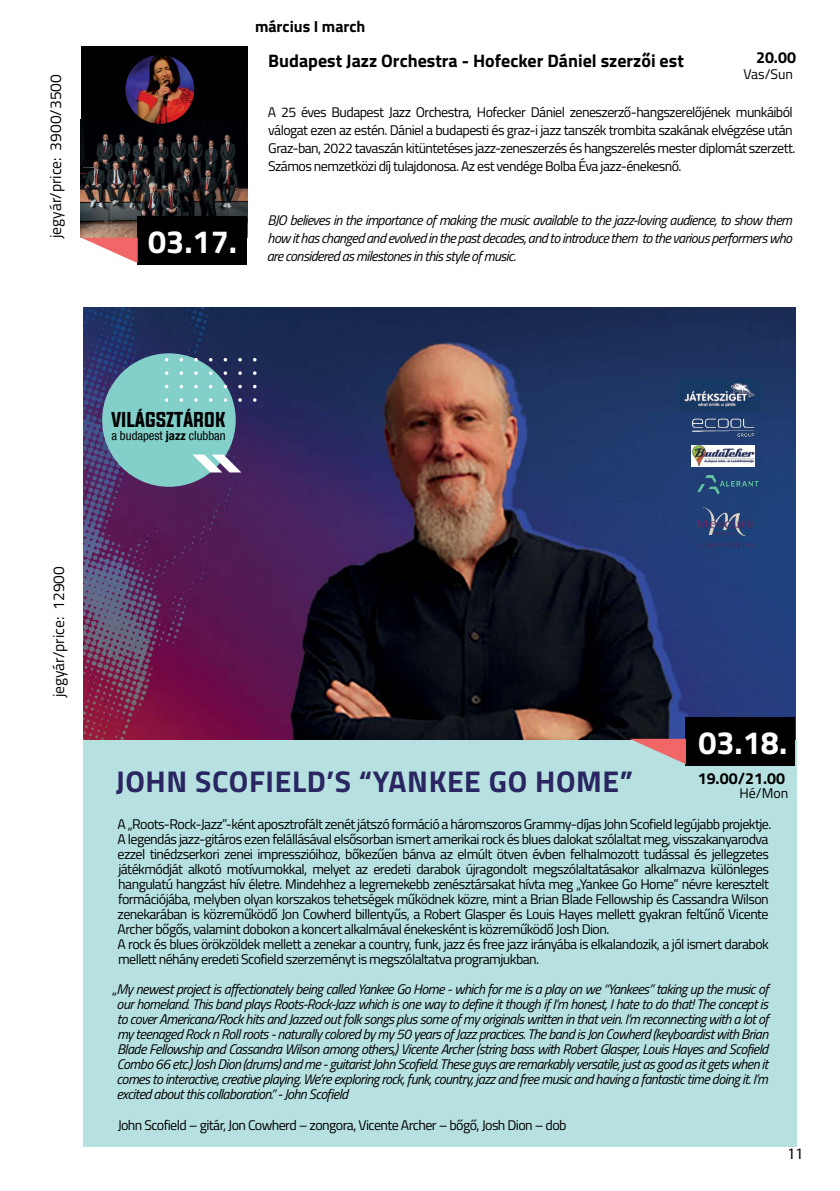
<style>
.page{position:relative;width:840px;height:1191px;background:#fff}
.page>*{position:absolute;margin:0;border:0;box-sizing:border-box;transform-origin:0 0}
.t1{font:700 32.2px "Titillium Web";color:#fff}
.t2{font:700 30px "Titillium Web";letter-spacing:.02em;color:#292662}
.t3{font:18.2px "Evogria";color:#000}
.t4{font:700 18px "Titillium Web";color:#000}
.t5{font:700 16px "Titillium Web";color:#000}
.t6{font:16px "Myriad Pro";color:#000}
.t7{font:15.6px "Titillium Web";color:#000}
.t8{font:14px/15px "Titillium Web";letter-spacing:-.04em;color:#000}
.t9{font:italic 14px/15px "Titillium Web";letter-spacing:-.04em;color:#000;text-align:justify}
.t10{font:12.6px "Helvetica N Condensed";color:#000}
.s1{font-family:"Helvetica Neue";font-weight:700;font-stretch:condensed}
.s2{font-style:normal}
</style>
<div class="page">
<div style="left:81px;top:46px;width:166px;height:192px;background:#000001"></div>
<img style="left:81px;top:121px;width:166px;height:117px">
<div style="left:137px;top:216px;width:109px;height:48px;background:#000"></div>
<svg style="left:82px;top:238px;width:56px;height:25px"></svg>
<img style="left:84px;top:307px;width:710px;height:433px">
<div style="left:102px;top:353px;width:133px;height:134px;background:#83cfca;border-radius:50%"></div>
<svg style="left:194px;top:358px;width:4px;height:3px"></svg>
<svg style="left:223px;top:358px;width:4px;height:3px"></svg>
<svg style="left:238px;top:358px;width:4px;height:3px"></svg>
<svg style="left:165px;top:371px;width:3px;height:4px"></svg>
<svg style="left:179px;top:371px;width:4px;height:4px"></svg>
<svg style="left:194px;top:371px;width:4px;height:4px"></svg>
<svg style="left:209px;top:371px;width:3px;height:4px"></svg>
<svg style="left:223px;top:371px;width:4px;height:4px"></svg>
<svg style="left:238px;top:371px;width:4px;height:4px"></svg>
<svg style="left:253px;top:371px;width:3px;height:4px"></svg>
<svg style="left:179px;top:385px;width:4px;height:3px"></svg>
<svg style="left:194px;top:385px;width:4px;height:3px"></svg>
<svg style="left:238px;top:385px;width:4px;height:3px"></svg>
<svg style="left:165px;top:398px;width:3px;height:4px"></svg>
<svg style="left:179px;top:398px;width:4px;height:4px"></svg>
<svg style="left:194px;top:398px;width:4px;height:4px"></svg>
<svg style="left:209px;top:398px;width:3px;height:4px"></svg>
<svg style="left:223px;top:398px;width:4px;height:4px"></svg>
<svg style="left:238px;top:398px;width:4px;height:4px"></svg>
<svg style="left:253px;top:398px;width:3px;height:4px"></svg>
<svg style="left:192px;top:454px;width:49px;height:18px"></svg>
<div style="left:84px;top:740px;width:712px;height:406px;background:#b6e1e0"></div>
<div style="left:685px;top:717px;width:109px;height:48px;background:#000"></div>
<svg style="left:629px;top:739px;width:56px;height:25px"></svg>
<img style="left:679px;top:408px;width:82px;height:34px">
<img style="left:697px;top:475px;width:61px;height:20px">
<img style="left:678px;top:378px;width:82px;height:32px">
<img style="left:696px;top:507px;width:59px;height:40px">
<img style="left:125px;top:55px;width:69px;height:69px;border-radius:34px">
<img style="left:691px;top:445px;width:63px;height:22px">
<p class="t7" style="left:44px;top:238px;width:165px;rotate:-90deg">jegyár/price: 3900/3500</p>
<h1 class="t1" style="left:148px;top:218px;width:90px">03.17.</h1>
<p class="t5" style="left:266px;top:13px;width:88px">május I may</p>
<p class="t5" style="left:255px;top:14px;width:112px">márci I march</p>
<p class="t5" style="left:755px;top:45px;width:41px">20.00</p>
<p class="t8" style="left:743px;top:65px;width:51px">Vas/Sun</p>
<p class="t4" style="left:268px;top:47px;width:417px">Budapest Jazz Orchestra - Hofecker Dániel szerzői est</p>
<p class="t8" style="left:268px;top:102px;width:528px;line-height:18px">A 25 éves Budapest Jazz Orchestra, Hofecker Dániel zeneszerző-hangszerelőjének munkáiból válogat ezen az estén. Dániel a budapesti és graz-i jazz tanszék trombita szakának elvégzése után Graz-ban, 2022 tavaszán kitüntetéses jazz-zeneszerzés és hangszerelés mester diplomát szerzett.<br>Számos nemzetközi díj tulajdonosa. Az est vendége Bolba Éva jazz-énekesnő.</p>
<p class="t9" style="left:266px;top:210px;width:526px;line-height:18px">BJO believes in the importance of making the music available to the jazz-loving audience, to show them how it has changed and evolved in the past decades, and to introduce them to the various performers who are considered as milestones in this style of music.</p>
<h3 class="t3" style="left:111px;top:407px;width:116px">VILÁGSZTÁROK</h3>
<p class="t10" style="left:111px;top:428px;width:116px">a budapest <span class="s1">jazz</span> clubban</p>
<p class="t7" style="left:47px;top:697px;width:133px;rotate:-90deg">jegyár/price: 12900</p>
<h1 class="t1" style="left:698px;top:718px;width:90px">03.18.</h1>
<p class="t5" style="left:697px;top:766px;width:89px">19.00/21.00</p>
<p class="t8" style="left:117px;top:777px;width:671px;line-height:30.2px;text-indent:621px">Hé/Mon<br>A „Roots-Rock-Jazz”-ként aposztrofált zenét játszó formáció a háromszoros Grammy-díjas John Scofield legújabb projektje.</p>
<p class="t8" style="left:117px;top:830px;width:652px">A legendás jazz-gitáros ezen felállásával elsősorban ismert amerikai rock és blues dalokat szólaltat meg, visszakanyarodva ezzel tinédzserkori zenei impresszióihoz, bőkezűen bánva az elmúlt ötven évben felhalmozott tudással és jellegzetes játékmódját alkotó motívumokkal, melyet az eredeti darabok újragondolt megszólaltatásakor alkalmazva különleges hangulatú hangzást hív életre. Mindehhez a legremekebb zenésztársakat hívta meg „Yankee Go Home” névre keresztelt formációjába, melyben olyan korszakos tehetségek működnek közre, mint a Brian Blade Fellowship és Cassandra Wilson zenekarában is közreműködő Jon Cowherd billentyűs, a Robert Glasper és Louis Hayes mellett gyakran feltűnő Vicente Archer bőgős, valamint dobokon a koncert alkalmával énekesként is közreműködő Josh Dion.<br>A rock és blues örökzöldek mellett a zenekar a country, funk, jazz és free jazz irányába is elkalandozik, a jól ismert darabok mellett néhány eredeti Scofield szerzeményt is megszólaltatva programjukban.</p>
<p class="t9" style="left:116px;top:980px;width:653px;text-indent:-4px"><span class="s2">„</span>My newest project is affectionately being called Yankee Go Home - which for me is a play on we “Yankees” taking up the music of our homeland. This band plays Roots-Rock-Jazz which is one way to define it though if I’m honest, I hate to do that! The concept is to cover Americana/Rock hits and Jazzed out folk songs plus some of my originals written in that vein. I’m reconnecting with a lot of my teenaged Rock n Roll roots - naturally colored by my 50 years of Jazz practices. The band is Jon Cowherd (keyboardist with Brian Blade Fellowship and Cassandra Wilson among others,) Vicente Archer (string bass with Robert Glasper, Louis Hayes and Scofield Combo 66 etc.) Josh Dion (drums) and me - guitarist John Scofield. These guys are remarkably versatile, just as good as it gets when it comes to interactive, creative playing. We’re exploring rock, funk, country, jazz and free music and having a fantastic time doing it. I’m excited about this collaboration.” - John Scofield</p>
<p class="t8" style="left:118px;top:1116px;width:450px">John Scofield – gitár, Jon Cowherd – zongora, Vicente Archer – bőgő, Josh Dion – dob</p>
<h2 class="t2" style="left:116px;top:758px;width:518px">JOHN SCOFIELD’S “YANKEE GO HOME”</h2>
<p class="t6" style="left:786px;top:1143px;width:18px">11</p>
</div>
